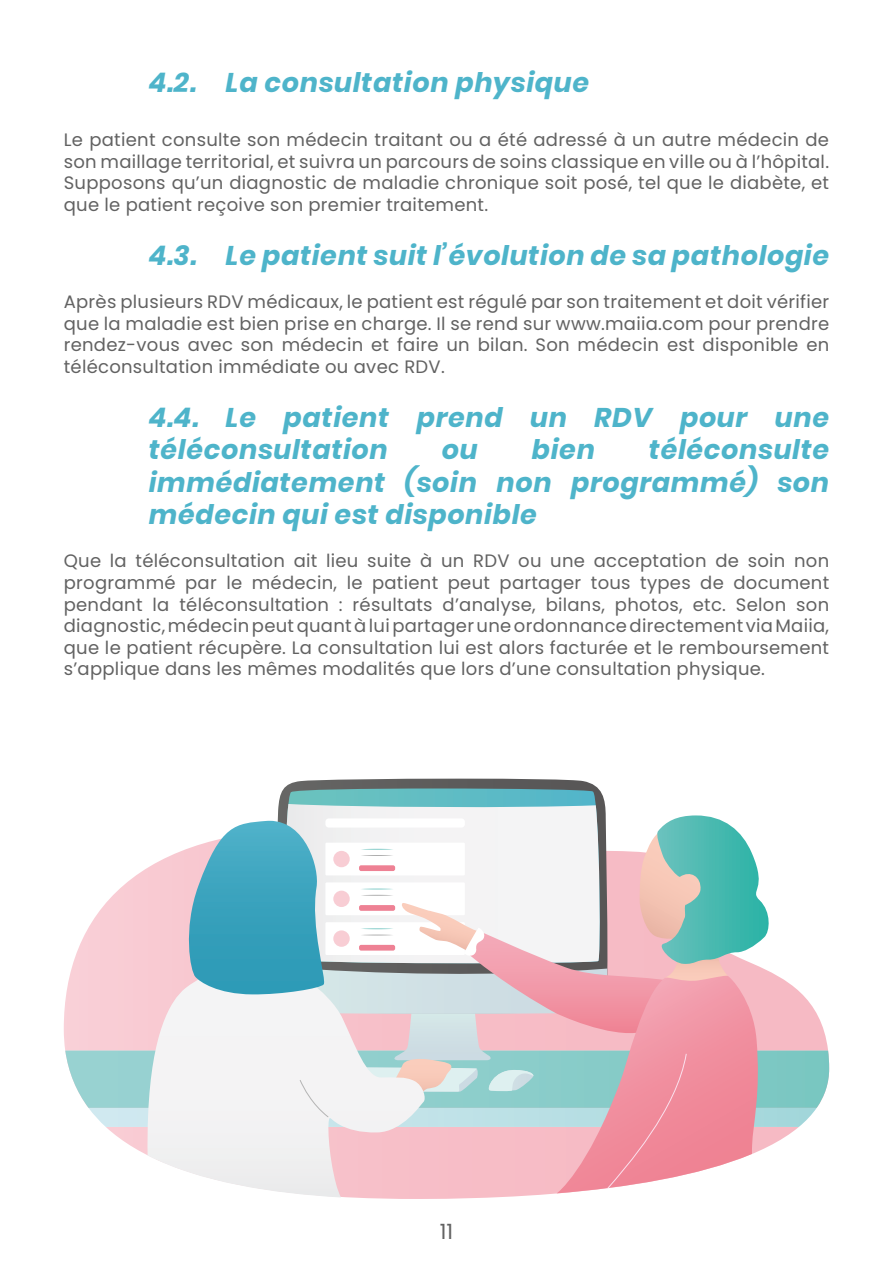
<style>
.page{position:relative;width:893px;height:1263px;background:#fff}
.page>*{position:absolute;margin:0;border:0;box-sizing:border-box;transform-origin:0 0}
.t1{font:italic 700 27px/32.4px "Poppins";letter-spacing:.025em;color:#4eb4ca}
.t2{font:21px "Poppins";color:#626262}
.t3{font:18px/21.6px "Poppins";letter-spacing:.015em;color:#626262;text-align:justify}
</style>
<div class="page">
<svg style="left:345px;top:1193px;width:216px;height:6px"></svg>
<svg style="left:278px;top:779px;width:328px;height:36px;background:#757474"></svg>
<svg style="left:283px;top:788px;width:318px;height:16px;background:#5fb1b8"></svg>
<svg style="left:283px;top:804px;width:318px;height:11px"></svg>
<svg style="left:65px;top:815px;width:764px;height:378px"></svg>
<p class="t1" style="left:149px;top:67px;width:442px">4.2. La consultation physique</p>
<p class="t3" style="left:64px;top:129px;width:767px">Le patient consulte son médecin traitant ou a été adressé à un autre médecin de son maillage territorial, et suivra un parcours de soins classique en ville ou à l’hôpital.<br>Supposons qu’un diagnostic de maladie chronique soit posé, tel que le diabète, et que le patient reçoive son premier traitement.</p>
<p class="t1" style="left:149px;top:239px;width:682px">4.3. Le patient suit l’évolution de sa pathologie</p>
<p class="t3" style="left:64px;top:291px;width:767px">Après plusieurs RDV médicaux, le patient est régulé par son traitement et doit vérifier que la maladie est bien prise en charge. Il se rend sur www.maiia.com pour prendre rendez-vous avec son médecin et faire un bilan. Son médecin est disponible en téléconsultation immédiate ou avec RDV.</p>
<p class="t1" style="left:149px;top:401px;width:682px">4.4. Le patient prend un RDV pour une téléconsultation</p>
<p class="t1" style="left:149px;top:434px;width:682px;text-align:justify;text-indent:500px">téléconsulte immédiatement (soin non programmé) son médecin qui est disponible</p>
<p class="t3" style="left:64px;top:550px;width:767px">Que la téléconsultation ait lieu suite à un RDV ou une acceptation de soin non programmé par le médecin, le patient peut partager tous types de document pendant la téléconsultation : résultats d’analyse, bilans, photos, etc. Selon son diagnostic, médecin peut quant à lui partager une ordonnance directement via Maiia, que le patient récupère. La consultation lui est alors facturée et le remboursement s’applique dans les mêmes modalités que lors d’une consultation physique.</p>
<p class="t1" style="left:442px;top:434px;width:37px">ou</p>
<p class="t1" style="left:532px;top:434px;width:65px">bien</p>
<p class="t2" style="left:440px;top:1220px;width:15px">11</p>
</div>
